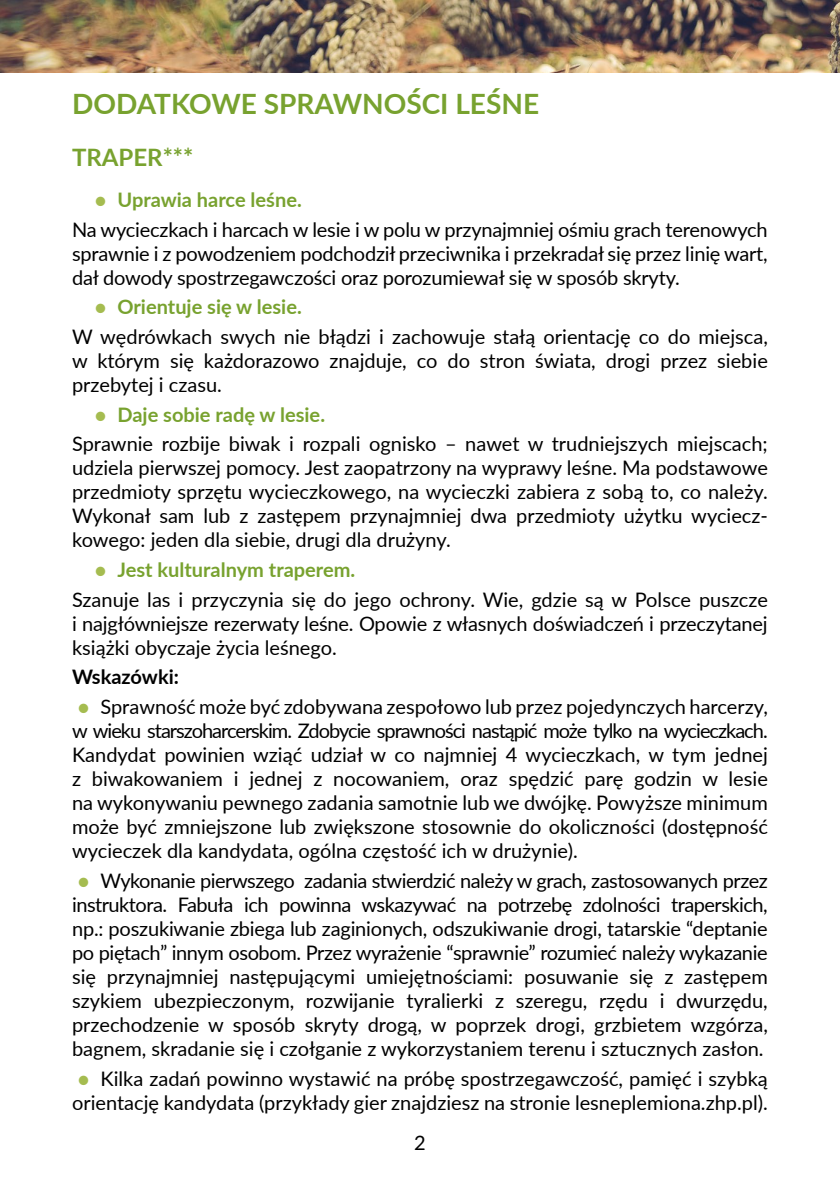
<style>
.page{position:relative;width:840px;height:1191px;background:#fff}
.page>*{position:absolute;margin:0;border:0;box-sizing:border-box;transform-origin:0 0}
.t1{font:700 28px "Lato";color:#78a22f}
.t2{font:700 24px "Lato";color:#78a22f}
.t3{font:20px/24px "Lato";color:#000}
.t4{font:700 20px "Lato";letter-spacing:-.005em;color:#000}
.s1{font-weight:800;color:#a5bc50}
.s2{font-weight:700;color:#78a22f}
</style>
<div class="page">
<img style="left:0;top:0;width:839px;height:72px">
<h1 class="t1" style="left:72px;top:84px;width:468px">Dodatkowe sprawności leśne</h1>
<p class="t2" style="left:72px;top:139px;width:17px">TRAPER</p>
<p class="t2" style="left:163px;top:139px;width:32px">***</p>
<p class="t3" style="left:72px;top:184px;width:696px;line-height:29.6px;text-indent:23px"><span class="s1">•</span> <span class="s2">Uprawia harce leśne.<br></span>Na wycieczkach i harcach w lesie i w polu w przynajmniej ośmiu grach terenowych</p>
<p class="t3" style="left:72px;top:240px;width:696px">sprawnie i z powodzeniem podchodził przeciwnika i przekradał się przez linię wart, dał dowody spostrzegawczości oraz porozumiewał się w sposób skryty.</p>
<p class="t3" style="left:72px;top:291px;width:697px;line-height:29.6px;text-indent:23px"><span class="s1">•</span> <span class="s2">Orientuje się w lesie.<br></span>W wędrówkach swych nie błądzi i zachowuje stałą orientację co do miejsca,</p>
<p class="t3" style="left:72px;top:348px;width:697px">w którym się każdorazowo znajduje, co do stron świata, drogi przez siebie przebytej i czasu.</p>
<p class="t3" style="left:72px;top:399px;width:697px;line-height:29.6px;text-indent:23px"><span class="s1">•</span> <span class="s2">Daje sobie radę w lesie.<br></span>Sprawnie rozbije biwak i rozpali ognisko – nawet w trudniejszych miejscach;</p>
<p class="t3" style="left:72px;top:455px;width:697px;text-align:justify">udziela pierwszej pomocy. Jest zaopatrzony na wyprawy leśne. Ma podstawowe przedmioty sprzętu wycieczkowego, na wycieczki zabiera z sobą to, co należy.<br>Wykonał sam lub z zastępem przynajmniej dwa przedmioty użytku wyciecz&shy;kowego: jeden dla siebie, drugi dla drużyny.</p>
<p class="t3" style="left:72px;top:554px;width:697px;line-height:29.6px;text-indent:23px"><span class="s1">•</span> <span class="s2">Jest kulturalnym traperem.<br></span>Szanuje las i przyczynia się do jego ochrony. Wie, gdzie są w Polsce puszcze</p>
<p class="t3" style="left:72px;top:610px;width:696px">i najgłówniejsze rezerwaty leśne. Opowie z własnych doświadczeń i przeczytanej książki obyczaje życia leśnego.</p>
<p class="t4" style="left:72px;top:662px;width:108px">Wskazówki:</p>
<p class="t3" style="left:72px;top:694px;width:697px;text-align:justify"><span class="s1">•</span> Sprawność może być zdobywana zespołowo lub przez pojedynczych harcerzy, w wieku starszoharcerskim. Zdobycie sprawności nastąpić może tylko na wycieczkach.<br>Kandydat powinien wziąć udział w co najmniej 4 wycieczkach, w tym jednej z biwakowaniem i jednej z nocowaniem, oraz spędzić parę godzin w lesie na wykonywaniu pewnego zadania samotnie lub we dwójkę. Powyższe minimum może być zmniejszone lub zwiększone stosownie do okoliczności (dostępność wycieczek dla kandydata, ogólna częstość ich w drużynie).</p>
<p class="t3" style="left:72px;top:867px;width:697px;text-align:justify"><span class="s1">•</span> Wykonanie pierwszego zadania stwierdzić należy w grach, zastosowanych przez instruktora. Fabuła ich powinna wskazywać na potrzebę zdolności traperskich, np.: poszukiwanie zbiega lub zaginionych, odszukiwanie drogi, tatarskie “deptanie po piętach” innym osobom. Przez wyrażenie “sprawnie” rozumieć należy wykazanie się przynajmniej następującymi umiejętnościami: posuwanie się z zastępem szykiem ubezpieczonym, rozwijanie tyralierki z szeregu, rzędu i dwurzędu, przechodzenie w sposób skryty drogą, w poprzek drogi, grzbietem wzgórza, bagnem, skradanie się i czołganie z wykorzystaniem terenu i sztucznych zasłon.</p>
<p class="t3" style="left:72px;top:1065px;width:697px"><span class="s1">•</span> Kilka zadań powinno wystawić na próbę spostrzegawczość, pamięć i szybką orientację kandydata (przykłady gier znajdziesz na stronie lesneplemiona.zhp.pl).</p>
<p class="t3" style="left:414px;top:1130px;width:13px">2</p>
</div>
